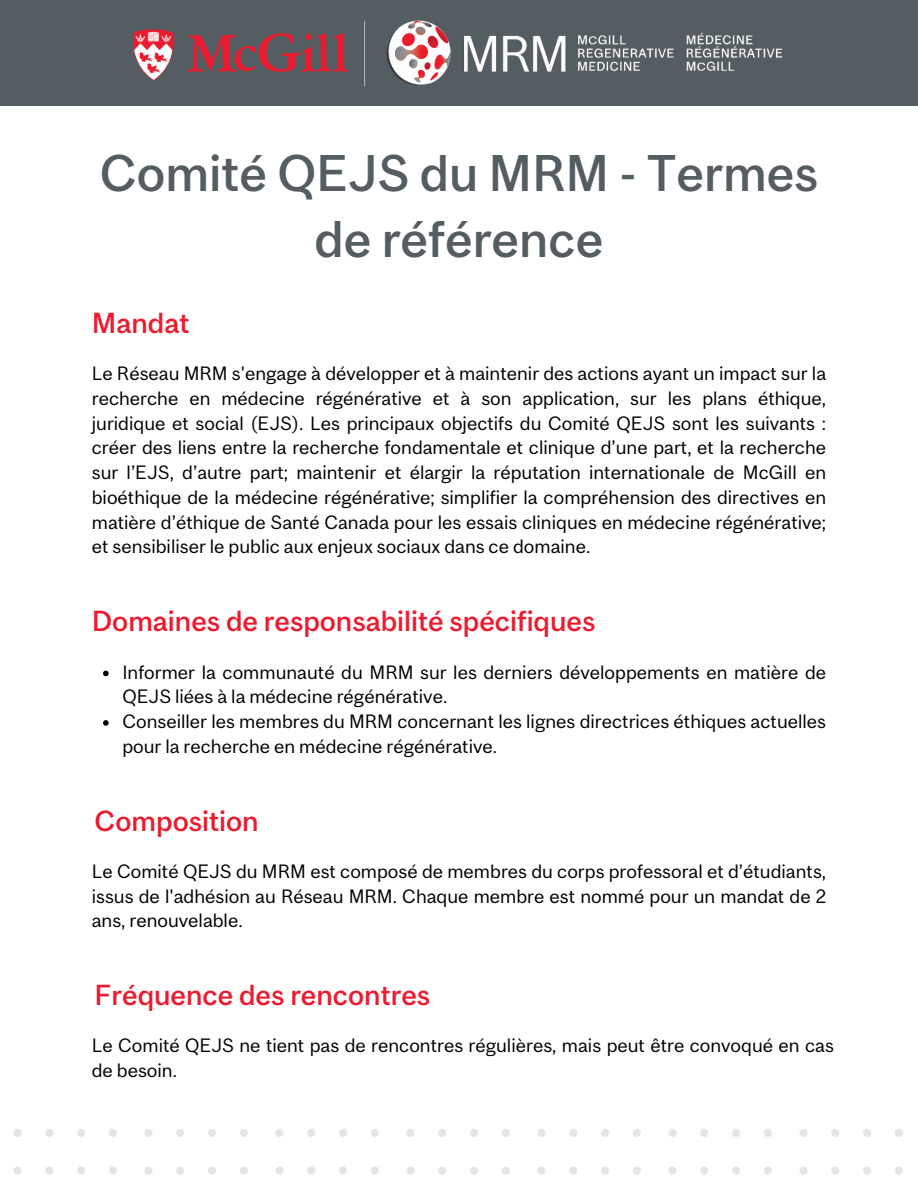
<style>
.page{position:relative;width:918px;height:1188px;background:#fff}
.page>*{position:absolute;margin:0;border:0;box-sizing:border-box;transform-origin:0 0}
.t1{font:500 48px/66.3px "Mc Gill Sans";color:#545d61;text-align:center}
.t2{font:500 27px "Mc Gill Sans";color:#ed1b2f}
.t3{font:18px/24.8px "Mc Gill Sans";color:#000}
</style>
<div class="page">
<div style="left:0;top:0;width:918px;height:106px;background:#545d61"></div>
<img style="left:133px;top:20px;width:650px;height:67px">
<svg style="left:103px;top:671px;width:6px;height:5px"></svg>
<svg style="left:103px;top:720px;width:6px;height:6px"></svg>
<svg style="left:13px;top:1129px;width:104px;height:46px"></svg>
<svg style="left:144px;top:1129px;width:104px;height:46px"></svg>
<svg style="left:275px;top:1129px;width:104px;height:46px"></svg>
<svg style="left:406px;top:1129px;width:104px;height:46px"></svg>
<svg style="left:537px;top:1129px;width:104px;height:46px"></svg>
<svg style="left:668px;top:1129px;width:104px;height:46px"></svg>
<svg style="left:799px;top:1129px;width:104px;height:46px"></svg>
<p class="t1" style="left:100px;top:140px;width:720px">Comité QEJS du MRM - Termes de référence</p>
<p class="t2" style="left:92px;top:307px;width:99px">Mandat</p>
<p class="t3" style="left:92px;top:361px;width:736px;text-align:justify">Le Réseau MRM s'engage à développer et à maintenir des actions ayant un impact sur la recherche en médecine régénérative et à son application, sur les plans éthique, juridique et social (EJS). Les principaux objectifs du Comité QEJS sont les suivants : créer des liens entre la recherche fondamentale et clinique d’une part, et la recherche sur l’EJS, d’autre part; maintenir et élargir la réputation internationale de McGill en bioéthique de la médecine régénérative; simplifier la compréhension des directives en matière d’éthique de Santé Canada pour les essais cliniques en médecine régénérative; et sensibiliser le public aux enjeux sociaux dans ce domaine.</p>
<p class="t2" style="left:92px;top:605px;width:505px">Domaines de responsabilité spécifiques</p>
<p class="t3" style="left:122px;top:659px;width:705px">Informer la communauté du MRM sur les derniers développements en matière de<br>QEJS liées à la médecine régénérative.</p>
<p class="t3" style="left:122px;top:709px;width:705px">Conseiller les membres du MRM concernant les lignes directrices éthiques actuelles pour la recherche en médecine régénérative.</p>
<p class="t2" style="left:95px;top:804px;width:166px">Composition</p>
<p class="t3" style="left:92px;top:859px;width:736px;text-align:justify">Le Comité QEJS du MRM est composé de membres du corps professoral et d’étudiants, issus de l'adhésion au Réseau MRM. Chaque membre est nommé pour un mandat de 2 ans, renouvelable.</p>
<p class="t2" style="left:95px;top:978px;width:337px">Fréquence des rencontres</p>
<p class="t3" style="left:92px;top:1033px;width:744px">Le Comité QEJS ne tient pas de rencontres régulières, mais peut être convoqué en cas de besoin.</p>
</div>
